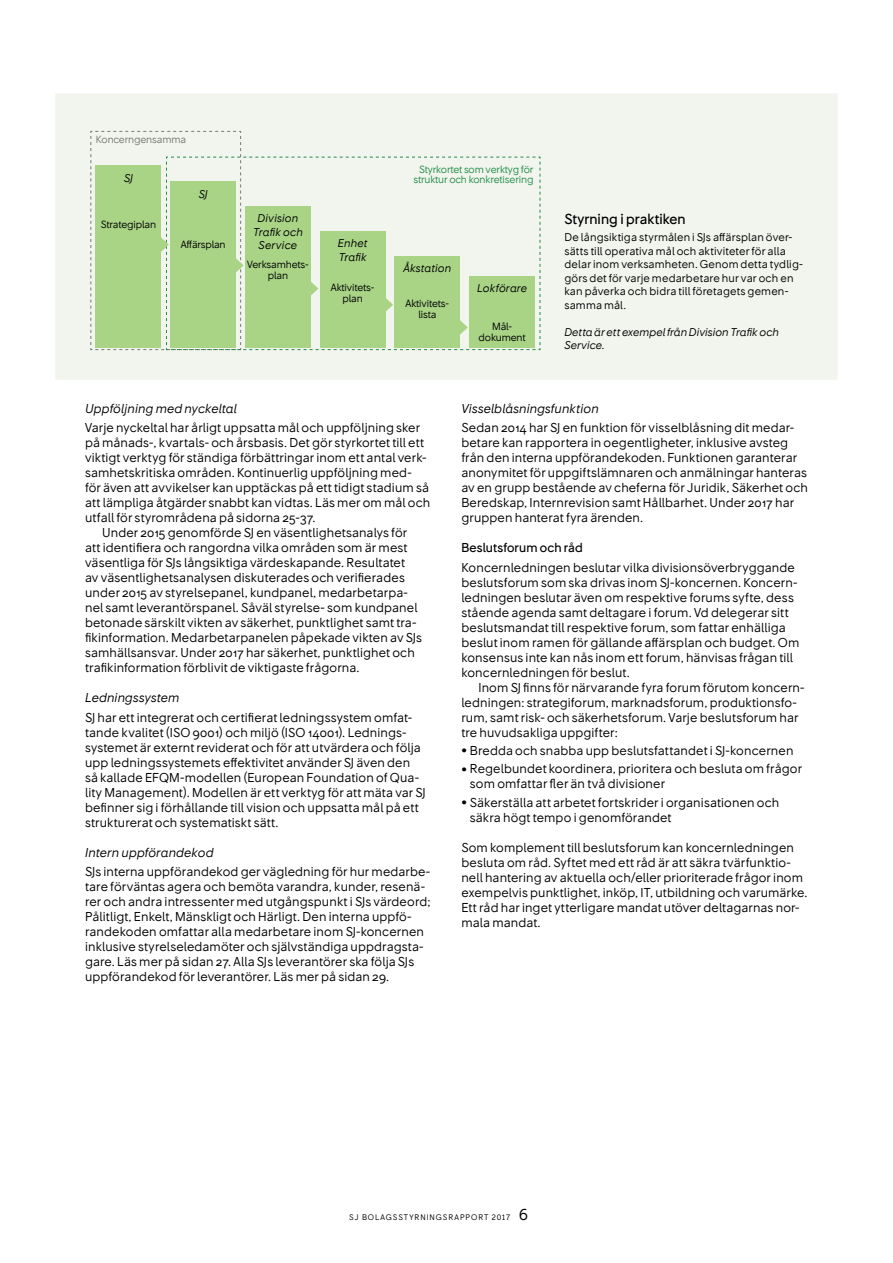
<style>
.page{position:relative;width:893px;height:1263px;background:#fff}
.page>*{position:absolute;margin:0;border:0;box-sizing:border-box;transform-origin:0 0}
.t1{font:500 13.5px "SJ Sans";letter-spacing:.01em;color:#000}
.t2{font:12px/15px "SJ Sans";letter-spacing:.015em;color:#000}
.t3{font:italic 12px "SJ Sans";letter-spacing:.015em;color:#000}
.t4{font:500 12px "SJ Sans";letter-spacing:.015em;color:#000}
.t5{font:10.5px/13.5px "SJ Sans";letter-spacing:.02em;color:#000}
.t6{font:italic 10.5px/13.5px "SJ Sans";letter-spacing:.015em;color:#000}
.t7{font:9.75px/10.5px "SJ Sans";letter-spacing:-.01em;color:#000;text-align:center}
.t8{font:9.75px/10.5px "SJ Sans";letter-spacing:-.01em;color:#238d48;text-align:center}
.t9{font:9.75px "SJ Sans";letter-spacing:-.01em;color:#767a6f}
.t10{font:7.5px "SJ Sans";letter-spacing:.125em;color:#000}
.s1{font-size:18px}
.s2{font-size:15px}
</style>
<div class="page">
<div style="left:55px;top:94px;width:783px;height:286px;background:#f1f5ee"></div>
<svg style="left:90px;top:131px;width:451px;height:219px"></svg>
<p class="t9" style="left:96px;top:133px;width:92px">Koncerngensamma</p>
<p class="t6" style="left:124px;top:171px;width:10px">SJ</p>
<p class="t7" style="left:101px;top:219px;width:57px">Strategiplan</p>
<p class="t6" style="left:199px;top:187px;width:10px">SJ</p>
<p class="t7" style="left:181px;top:239px;width:47px">Affärsplan</p>
<p class="t6" style="left:253px;top:211px;width:51px;text-align:center">Division<br>Trafik och<br>Service</p>
<p class="t7" style="left:247px;top:259px;width:63px">Verksamhets&shy;plan</p>
<p class="t6" style="left:338px;top:236px;width:31px">Enhet<br>Trafik</p>
<p class="t7" style="left:331px;top:282px;width:45px">Aktivitets&shy;plan</p>
<p class="t8" style="left:414px;top:164px;width:121px">Styrkortet som verktyg för struktur och konkretisering</p>
<p class="t6" style="left:404px;top:262px;width:49px">Åkstation</p>
<p class="t7" style="left:406px;top:298px;width:45px">Aktivitets&shy;lista</p>
<p class="t6" style="left:477px;top:282px;width:52px">Lokförare</p>
<p class="t7" style="left:479px;top:321px;width:49px">Mål&shy;dokument</p>
<p class="t1" style="left:564px;top:210px;width:123px">Styrning i praktiken</p>
<p class="t5" style="left:564px;top:231px;width:240px">De långsiktiga styrmålen i SJs affärsplan över&shy;sätts till operativa mål och aktiviteter för alla delar inom verksamheten. Genom detta tydlig&shy;görs det för varje medarbetare hur var och en kan påverka och bidra till företagets gemen&shy;samma mål.</p>
<p class="t6" style="left:564px;top:325px;width:216px">Detta är ett exempel från Division Trafik och<br>Service.</p>
<p class="t3" style="left:85px;top:401px;width:153px">Uppföljning med nyckeltal</p>
<p class="t2" style="left:85px;top:420px;width:337px">Varje nyckeltal har årligt uppsatta mål och uppföljning sker</p>
<p class="t2" style="left:85px;top:435px;width:340px">på månads-, kvartals- och årsbasis. Det gör styrkortet till ett</p>
<p class="t2" style="left:85px;top:450px;width:343px">viktigt verktyg för ständiga förbättringar inom ett antal verk-</p>
<p class="t2" style="left:85px;top:465px;width:328px">samhetskritiska områden. Kontinuerlig uppföljning med-</p>
<p class="t2" style="left:85px;top:480px;width:345px">för även att avvikelser kan upptäckas på ett tidigt stadium så</p>
<p class="t2" style="left:85px;top:495px;width:347px">att lämpliga åtgärder snabbt kan vidtas. Läs mer om mål och</p>
<p class="t2" style="left:85px;top:510px;width:232px">utfall för styrområdena på sidorna 25-37.</p>
<p class="t2" style="left:102px;top:525px;width:307px">Under 2015 genomförde SJ en väsentlighetsanalys för</p>
<p class="t2" style="left:85px;top:540px;width:324px">att identifiera och rangordna vilka områden som är mest</p>
<p class="t2" style="left:85px;top:555px;width:321px">väsentliga för SJs långsiktiga värdeskapande. Resultatet</p>
<p class="t2" style="left:85px;top:570px;width:321px">av väsentlighetsanalysen diskuterades och verifierades</p>
<p class="t2" style="left:85px;top:585px;width:324px">under 2015 av styrelsepanel, kundpanel, medarbetarpa-</p>
<p class="t2" style="left:85px;top:600px;width:334px">nel samt leverantörspanel. Såväl styrelse- som kundpanel</p>
<p class="t2" style="left:85px;top:615px;width:333px">betonade särskilt vikten av säkerhet, punktlighet samt tra-</p>
<p class="t2" style="left:85px;top:630px;width:338px">fikinformation. Medarbetarpanelen påpekade vikten av SJs</p>
<p class="t2" style="left:85px;top:645px;width:331px">samhällsansvar. Under 2017 har säkerhet, punktlighet och</p>
<p class="t2" style="left:85px;top:660px;width:276px">trafikinformation förblivit de viktigaste frågorna.</p>
<p class="t3" style="left:85px;top:690px;width:96px">Ledningssystem</p>
<p class="t2" style="left:85px;top:710px;width:342px">SJ har ett integrerat och certifierat ledningssystem omfat&shy;tande kvalitet (ISO 9001) och miljö (ISO 14001). Lednings&shy;systemet är externt reviderat och för att utvärdera och följa upp ledningssystemets effektivitet använder SJ även den så kallade EFQM-modellen (European Foundation of Qua&shy;lity Management). Modellen är ett verktyg för att mäta var SJ befinner sig i förhållande till vision och uppsatta mål på ett strukturerat och systematiskt sätt.</p>
<p class="t3" style="left:85px;top:845px;width:130px">Intern uppförandekod</p>
<p class="t2" style="left:85px;top:864px;width:347px">SJs interna uppförandekod ger vägledning för hur medarbe&shy;tare förväntas agera och bemöta varandra, kunder, resenä&shy;rer och andra intressenter med utgångspunkt i SJs värdeord; Pålitligt, Enkelt, Mänskligt och Härligt. Den interna uppfö&shy;randekoden omfattar alla medarbetare inom SJ-koncernen inklusive styrelseledamöter och självständiga uppdragsta&shy;gare. Läs mer på sidan 27. Alla SJs leverantörer ska följa SJs uppförandekod för leverantörer. Läs mer på sidan 29.</p>
<p class="t3" style="left:461px;top:401px;width:139px">Visselblåsningsfunktion</p>
<p class="t2" style="left:461px;top:420px;width:348px">Sedan 2014 har SJ en funktion för visselblåsning dit medar&shy;betare kan rapportera in oegentligheter, inklusive avsteg från den interna uppförandekoden. Funktionen garanterar anonymitet för uppgiftslämnaren och anmälningar hanteras av en grupp bestående av cheferna för Juridik, Säkerhet och Beredskap, Internrevision samt Hållbarhet. Under 2017 har gruppen hanterat fyra ärenden.</p>
<p class="t4" style="left:461px;top:540px;width:123px">Beslutsforum och råd</p>
<p class="t2" style="left:461px;top:560px;width:340px">Koncernledningen beslutar vilka divisionsöverbryggande beslutsforum som ska drivas inom SJ-koncernen. Koncern&shy;ledningen beslutar även om respektive forums syfte, dess stående agenda samt deltagare i forum. Vd delegerar sitt beslutsmandat till respektive forum, som fattar enhälliga beslut inom ramen för gällande affärsplan och budget. Om konsensus inte kan nås inom ett forum, hänvisas frågan till koncernledningen för beslut.</p>
<p class="t2" style="left:461px;top:680px;width:345px;text-indent:17px">Inom SJ finns för närvarande fyra forum förutom koncern&shy;ledningen: strategiforum, marknadsforum, produktionsfo&shy;rum, samt risk- och säkerhetsforum. Varje beslutsforum har tre huvudsakliga uppgifter:</p>
<p class="t2" style="left:461px;top:743px;width:334px"><span class="s1">•</span> Bredda och snabba upp beslutsfattandet i SJ-koncernen</p>
<p class="t2" style="left:470px;top:761px;width:334px;text-indent:-9px"><span class="s1">•</span> Regelbundet koordinera, prioritera och besluta om frågor som omfattar fler än två divisioner</p>
<p class="t2" style="left:470px;top:795px;width:311px;text-indent:-9px"><span class="s1">•</span> Säkerställa att arbetet fortskrider i organisationen och säkra högt tempo i genomförandet</p>
<p class="t2" style="left:461px;top:840px;width:348px">Som komplement till beslutsforum kan koncernledningen besluta om råd. Syftet med ett råd är att säkra tvärfunktio&shy;nell hantering av aktuella och/eller prioriterade frågor inom exempelvis punktlighet, inköp, IT, utbildning och varumärke.<br>Ett råd har inget ytterligare mandat utöver deltagarnas nor&shy;mala mandat.</p>
<p class="t10" style="left:349px;top:1213px;width:181px">SJ BOLAGSSTYRNINGSRAPPORT 2017 <span class="s2">6</span></p>
</div>
